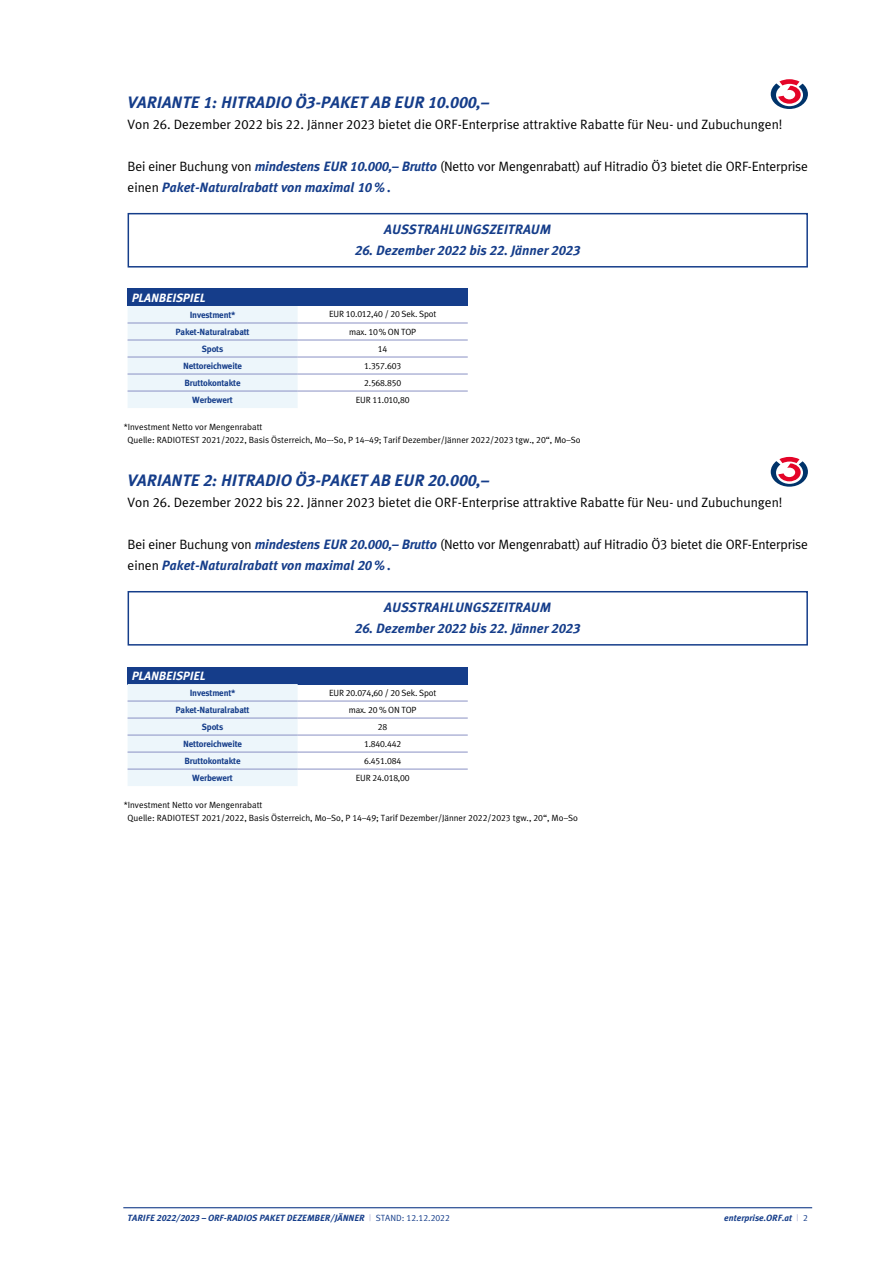
<style>
.page{position:relative;width:893px;height:1263px;background:#fff}
.page>*{position:absolute;margin:0;border:0;box-sizing:border-box;transform-origin:0 0}
.t1{font:italic 700 16.5px "Meta Radio";color:#153d8a}
.t2{font:13.5px "Meta Radio Normal";color:#000}
.t3{font:italic 700 13.5px "Meta Radio";color:#153d8a}
.t4{font:italic 700 12px "Meta Radio";letter-spacing:-.01em;color:#fff}
.t5{font:9px/12.8px "Meta Radio Normal";color:#000}
.t6{font:700 9px "Meta Radio";letter-spacing:-.02em;color:#153d8a}
.t7{font:9px "Meta Radio Normal";letter-spacing:-.02em;color:#000}
.t8{font:italic 700 9px "Meta Radio";color:#153d8a}
.s1{font-family:"Meta Radio";font-weight:700;font-style:italic;color:#153d8a}
.s2{font-family:"Meta Radio Normal";font-weight:400;font-style:normal;color:#000}
.s3{font-family:"Meta Radio Normal";font-weight:400;font-style:normal;color:#adb0d6}
.s4{font-family:"Meta Radio Normal";font-weight:400;font-style:normal}
</style>
<div class="page">
<hr style="left:123px;top:1207px;width:689px;height:1px;background:#153d8a">
<div style="left:128px;top:213px;width:680px;height:55px;border:2px solid #153d8a"></div>
<div style="left:128px;top:591px;width:680px;height:55px;border:2px solid #153d8a"></div>
<svg style="left:771px;top:79px;width:37px;height:30px"></svg>
<svg style="left:771px;top:457px;width:37px;height:30px"></svg>
<div style="left:128px;top:289px;width:340px;height:17px;background:#153d8a"></div>
<div style="left:128px;top:306px;width:170px;height:102px;background:#edf6fb"></div>
<hr style="left:128px;top:323px;width:170px;height:1px;background:#8a91c4">
<hr style="left:298px;top:323px;width:170px;height:1px;background:#8a91c4">
<hr style="left:128px;top:340px;width:170px;height:1px;background:#8a91c4">
<hr style="left:298px;top:340px;width:170px;height:1px;background:#8a91c4">
<hr style="left:128px;top:357px;width:170px;height:1px;background:#8a91c4">
<hr style="left:298px;top:357px;width:170px;height:1px;background:#8a91c4">
<hr style="left:128px;top:374px;width:170px;height:1px;background:#8a91c4">
<hr style="left:298px;top:374px;width:170px;height:1px;background:#8a91c4">
<hr style="left:128px;top:391px;width:170px;height:1px;background:#8a91c4">
<hr style="left:298px;top:391px;width:170px;height:1px;background:#8a91c4">
<div style="left:128px;top:667px;width:340px;height:17px;background:#153d8a"></div>
<div style="left:128px;top:684px;width:170px;height:102px;background:#edf6fb"></div>
<hr style="left:128px;top:701px;width:170px;height:1px;background:#8a91c4">
<hr style="left:298px;top:701px;width:170px;height:1px;background:#8a91c4">
<hr style="left:128px;top:718px;width:170px;height:1px;background:#8a91c4">
<hr style="left:298px;top:718px;width:170px;height:1px;background:#8a91c4">
<hr style="left:128px;top:735px;width:170px;height:1px;background:#8a91c4">
<hr style="left:298px;top:735px;width:170px;height:1px;background:#8a91c4">
<hr style="left:128px;top:752px;width:170px;height:1px;background:#8a91c4">
<hr style="left:298px;top:752px;width:170px;height:1px;background:#8a91c4">
<hr style="left:128px;top:769px;width:170px;height:1px;background:#8a91c4">
<hr style="left:298px;top:769px;width:170px;height:1px;background:#8a91c4">
<p class="t1" style="left:128px;top:93px;width:363px">VARIANTE 1: HITRADIO Ö3-PAKET AB EUR 10.000,–</p>
<p class="t2" style="left:128px;top:116px;width:656px">Von 26. Dezember 2022 bis 22. Jänner 2023 bietet die ORF-Enterprise attraktive Rabatte für Neu- und Zubuchungen!</p>
<p class="t2" style="left:128px;top:158px;width:682px">Bei einer Buchung von <span class="s1">mindestens EUR 10.000,– Brutto</span> (Netto vor Mengenrabatt) auf Hitradio Ö3 bietet die ORF-Enterprise</p>
<p class="t3" style="left:128px;top:179px;width:265px"><span class="s2">einen</span> Paket-Naturalrabatt von maximal 10%.</p>
<p class="t3" style="left:384px;top:221px;width:168px">AUSSTRAHLUNGSZEITRAUM</p>
<p class="t3" style="left:355px;top:242px;width:227px">26. Dezember 2022 bis 22. Jänner 2023</p>
<p class="t4" style="left:132px;top:291px;width:75px">PLANBEISPIEL</p>
<p class="t6" style="left:190px;top:309px;width:47px">Investment*</p>
<p class="t7" style="left:329px;top:309px;width:109px">EUR 10.012,40 / 20 Sek. Spot</p>
<p class="t6" style="left:176px;top:326px;width:76px">Paket-Naturalrabatt</p>
<p class="t7" style="left:349px;top:326px;width:68px">max. 10% ON TOP</p>
<p class="t6" style="left:202px;top:343px;width:23px">Spots</p>
<p class="t5" style="left:378px;top:342px;width:11px">14</p>
<p class="t6" style="left:183px;top:360px;width:60px">Nettoreichweite</p>
<p class="t5" style="left:364px;top:359px;width:39px">1.357.603</p>
<p class="t6" style="left:185px;top:377px;width:57px">Bruttokontakte</p>
<p class="t5" style="left:364px;top:376px;width:39px">2.568.850</p>
<p class="t6" style="left:192px;top:394px;width:42px">Werbewert</p>
<p class="t7" style="left:356px;top:394px;width:55px">EUR 11.010,80</p>
<p class="t5" style="left:128px;top:420px;width:455px;text-indent:-4px">*Investment Netto vor Mengenrabatt<br>Quelle: RADIOTEST 2021/2022, Basis Österreich, Mo–-So, P 14–49; Tarif Dezember/Jänner 2022/2023 tgw., 20“, Mo–So</p>
<p class="t1" style="left:128px;top:471px;width:363px">VARIANTE 2: HITRADIO Ö3-PAKET AB EUR 20.000,–</p>
<p class="t2" style="left:128px;top:494px;width:656px">Von 26. Dezember 2022 bis 22. Jänner 2023 bietet die ORF-Enterprise attraktive Rabatte für Neu- und Zubuchungen!</p>
<p class="t2" style="left:128px;top:536px;width:682px">Bei einer Buchung von <span class="s1">mindestens EUR 20.000,– Brutto</span> (Netto vor Mengenrabatt) auf Hitradio Ö3 bietet die ORF-Enterprise</p>
<p class="t3" style="left:128px;top:557px;width:265px"><span class="s2">einen</span> Paket-Naturalrabatt von maximal 20%.</p>
<p class="t3" style="left:384px;top:599px;width:168px">AUSSTRAHLUNGSZEITRAUM</p>
<p class="t3" style="left:355px;top:620px;width:227px">26. Dezember 2022 bis 22. Jänner 2023</p>
<p class="t4" style="left:132px;top:669px;width:75px">PLANBEISPIEL</p>
<p class="t6" style="left:190px;top:687px;width:47px">Investment*</p>
<p class="t7" style="left:329px;top:687px;width:109px">EUR 20.074,60 / 20 Sek. Spot</p>
<p class="t6" style="left:176px;top:704px;width:76px">Paket-Naturalrabatt</p>
<p class="t7" style="left:349px;top:704px;width:69px">max. 20 % ON TOP</p>
<p class="t6" style="left:202px;top:721px;width:23px">Spots</p>
<p class="t5" style="left:378px;top:720px;width:11px">28</p>
<p class="t6" style="left:183px;top:738px;width:60px">Nettoreichweite</p>
<p class="t5" style="left:364px;top:737px;width:39px">1.840.442</p>
<p class="t6" style="left:185px;top:755px;width:57px">Bruttokontakte</p>
<p class="t5" style="left:364px;top:754px;width:39px">6.451.084</p>
<p class="t6" style="left:192px;top:772px;width:42px">Werbewert</p>
<p class="t7" style="left:356px;top:772px;width:55px">EUR 24.018,00</p>
<p class="t5" style="left:128px;top:798px;width:452px;text-indent:-4px">*Investment Netto vor Mengenrabatt<br>Quelle: RADIOTEST 2021/2022, Basis Österreich, Mo–So, P 14–49; Tarif Dezember/Jänner 2022/2023 tgw., 20“, Mo–So</p>
<p class="t8" style="left:128px;top:1213px;width:324px">TARIFE 2022/2023 – ORF-RADIOS PAKET DEZEMBER/JÄNNER <span class="s3">|</span> <span class="s4">STAND: 12.12.2022</span></p>
<p class="t8" style="left:724px;top:1213px;width:85px">enterprise.ORF.at <span class="s3">|</span> <span class="s4">2</span></p>
</div>
